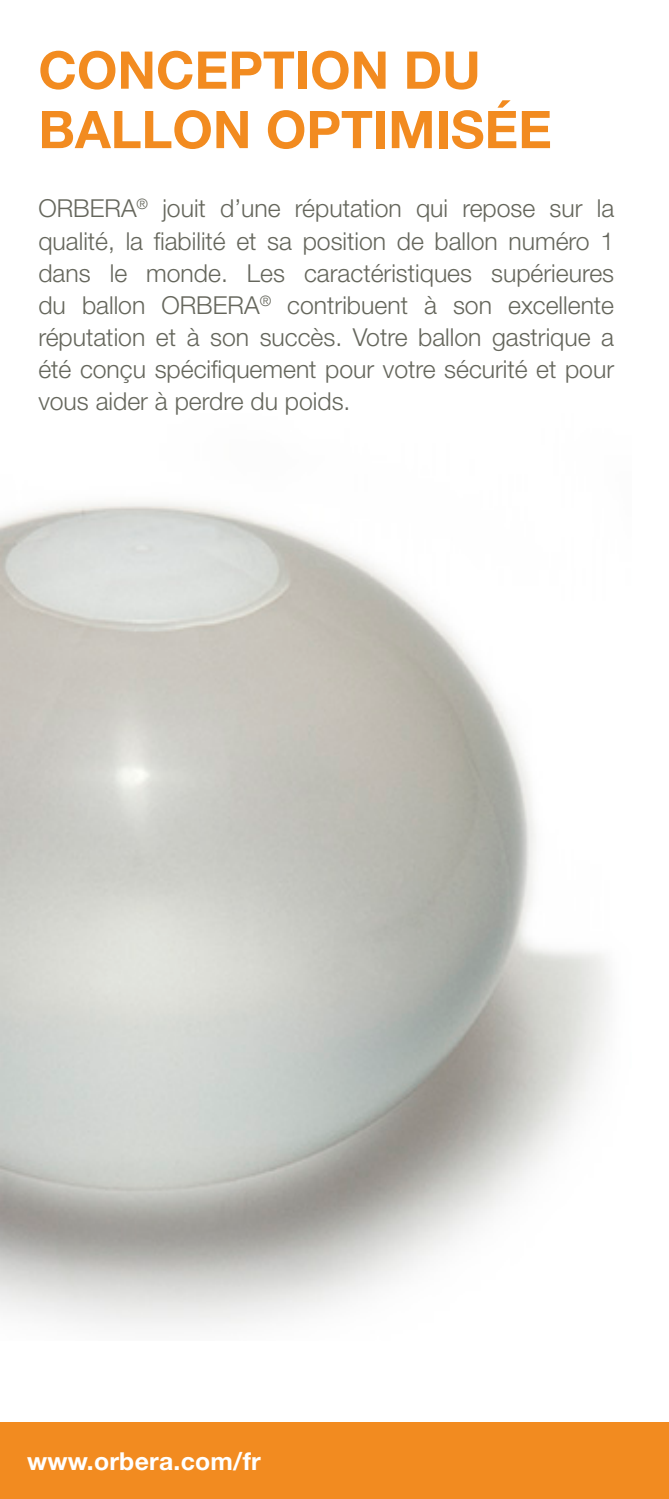
<style>
.page{position:relative;width:669px;height:1499px;background:#fff}
.page>*{position:absolute;margin:0;border:0;box-sizing:border-box;transform-origin:0 0}
.t1{font:700 51.98px/59.4px "Helvetica Neue LT Std";color:#f28b20}
.t2{font:300 24.75px/32.2px "Helvetica Neue LT Std";color:#65665c;text-align:justify}
.t3{font:700 24.75px "Helvetica Neue LT Std";letter-spacing:.01em;color:#fff}
</style>
<div class="page">
<div style="left:0;top:1422px;width:668px;height:76px;background:#f28b20"></div>
<p class="t1" style="left:38px;top:39px;width:514px">CONCEPTION DU<br>BALLON OPTIMISÉE</p>
<p class="t2" style="left:38px;top:192px;width:577px">ORBERA<sup>®</sup> jouit d’une réputation qui repose sur la qualité, la fiabilité et sa position de ballon numéro 1 dans le monde. Les caractéristiques supérieures du ballon ORBERA<sup>®</sup> contribuent à son excellente réputation et à son succès. Votre ballon gastrique a été conçu spécifiquement pour votre sécurité et pour vous aider à perdre du poids.</p>
<p class="t3" style="left:27px;top:1445px;width:235px">www.orbera.com/fr</p>
</div>
